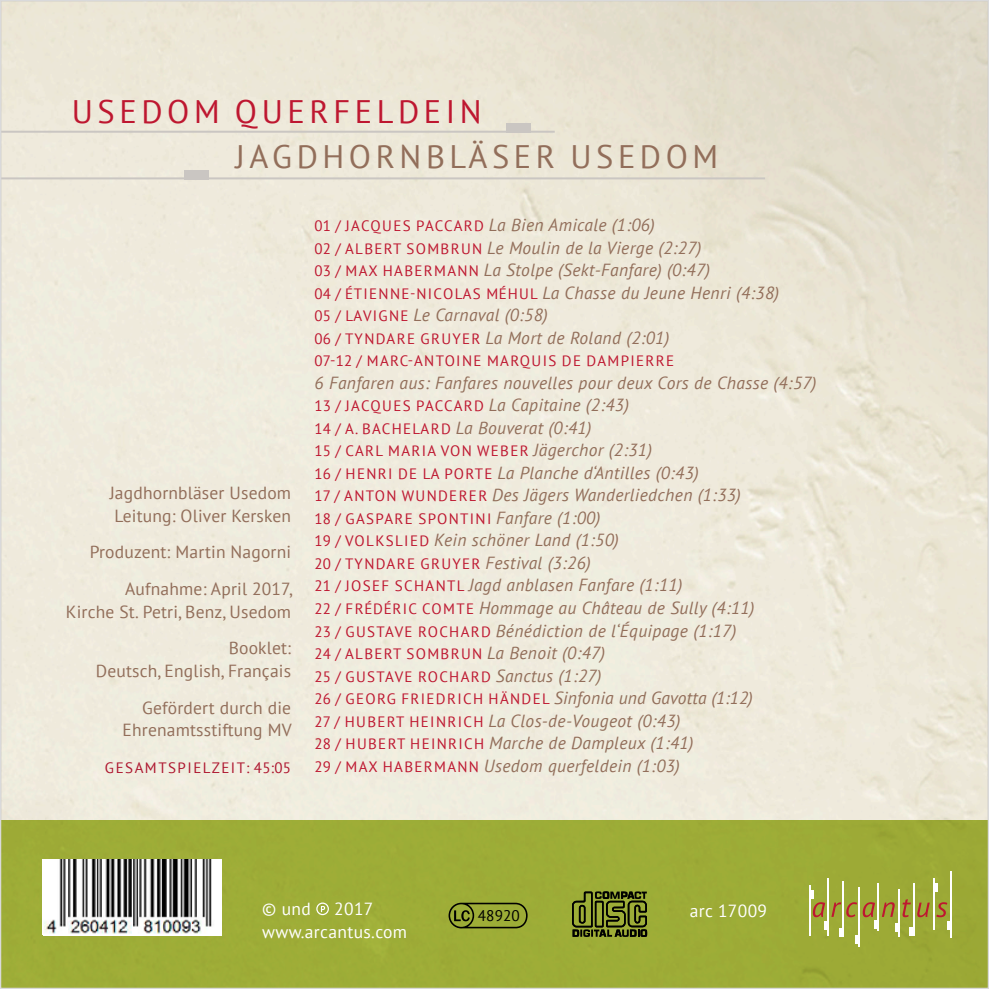
<style>
.page{position:relative;width:989px;height:989px;background:#fff}
.page>*{position:absolute;margin:0;border:0;box-sizing:border-box;transform-origin:0 0}
.t1{font:32.5px "PT Sans";letter-spacing:.14em;color:#926e5a}
.t2{font:32.5px "PT Sans";letter-spacing:.14em;color:#be1730}
.t3{font:italic 17.5px "PT Sans";letter-spacing:.02em;color:#926e5a}
.t4{font:17.5px/22.5px "PT Sans";letter-spacing:.01em;color:#926e5a;text-align:right}
.t5{font:17.5px "PT Sans";letter-spacing:.02em;color:#fff}
.t6{font:15.25px "PT Sans";color:#000}
.t7{font:15px "PT Sans";letter-spacing:.09em;color:#be1730}
.t8{font:15px "PT Sans";letter-spacing:.065em;color:#be1730}
.t9{font:15px "PT Sans";letter-spacing:.1em;color:#ad152e}
.s1{font-style:normal;font-size:15px;color:#be1730}
.s2{font-style:italic;font-size:17.5px;color:#926e5a}
</style>
<div class="page">
<div style="left:0;top:820px;width:989px;height:169px;background:#9dad37"></div>
<div style="left:946px;top:921px;width:5px;height:8px;background:#fff"></div>
<hr style="left:950px;top:871px;width:1px;height:66px;background:#fff">
<div style="left:909px;top:927px;width:5px;height:9px;background:#fff"></div>
<hr style="left:913px;top:883px;width:1px;height:53px;background:#fff">
<div style="left:894px;top:923px;width:5px;height:8px;background:#fff"></div>
<hr style="left:898px;top:889px;width:1px;height:47px;background:#fff">
<div style="left:873px;top:919px;width:5px;height:9px;background:#fff"></div>
<hr style="left:877px;top:883px;width:1px;height:47px;background:#fff">
<div style="left:854px;top:935px;width:5px;height:8px;background:#fff"></div>
<hr style="left:858px;top:887px;width:1px;height:59px;background:#fff">
<div style="left:839px;top:928px;width:5px;height:8px;background:#fff"></div>
<hr style="left:843px;top:881px;width:1px;height:55px;background:#fff">
<div style="left:824px;top:921px;width:5px;height:8px;background:#fff"></div>
<hr style="left:828px;top:878px;width:1px;height:58px;background:#fff">
<div style="left:809px;top:889px;width:5px;height:9px;background:#fff"></div>
<hr style="left:809px;top:885px;width:1px;height:50px;background:#fff">
<div style="left:933px;top:882px;width:5px;height:9px;background:#fff"></div>
<hr style="left:933px;top:878px;width:1px;height:51px;background:#fff">
<svg style="left:813px;top:899px;width:134px;height:18px"></svg>
<svg style="left:572px;top:891px;width:75px;height:46px"></svg>
<div style="left:316px;top:902px;width:13px;height:13px;border:1px solid #fff;border-radius:50%"></div>
<svg style="left:321px;top:906px;width:4px;height:6px"></svg>
<svg style="left:448px;top:902px;width:79px;height:26px"></svg>
<img style="left:43px;top:859px;width:179px;height:76px">
<div style="left:506px;top:123px;width:25px;height:10px;background:#cac6c2"></div>
<hr style="left:0;top:131px;width:555px;height:2px;background:#cac6c2">
<div style="left:184px;top:170px;width:24px;height:9px;background:#cac6c2"></div>
<hr style="left:0;top:177px;width:765px;height:2px;background:#cac6c2">
<p class="t2" style="left:72px;top:90px;width:411px">USEDOM QUERFELDEIN</p>
<p class="t1" style="left:235px;top:135px;width:484px">JAGDHORNBLÄSER USEDOM</p>
<p class="t4" style="left:110px;top:481px;width:183px;text-align:left">Jagdhornbläser Usedom<br>Leitung: Oliver Kersken</p>
<p class="t4" style="left:90px;top:540px;width:203px">Produzent: Martin Nagorni</p>
<p class="t4" style="left:66px;top:577px;width:228px">Aufnahme: April 2017,<br>Kirche St. Petri, Benz, Usedom</p>
<p class="t4" style="left:96px;top:636px;width:197px">Booklet:<br>Deutsch, English, Français</p>
<p class="t4" style="left:123px;top:695px;width:170px">Gefördert durch die<br>Ehrenamtsstiftung MV</p>
<p class="t9" style="left:105px;top:758px;width:188px">GESAMTSPIELZEIT: 45:05</p>
<p class="t3" style="left:314px;top:214px;width:342px"><span class="s1">01 / JACQUES PACCARD</span> La Bien Amicale (1:06)</p>
<p class="t3" style="left:314px;top:236px;width:388px"><span class="s1">02 / ALBERT SOMBRUN</span> Le Moulin de la Vierge (2:27)</p>
<p class="t3" style="left:314px;top:259px;width:397px"><span class="s1">03 / MAX HABERMANN</span> La Stolpe (Sekt-Fanfare) (0:47)</p>
<p class="t3" style="left:314px;top:281px;width:466px"><span class="s1">04 / ÉTIENNE-NICOLAS MÉHUL</span> La Chasse du Jeune Henri (4:38)</p>
<p class="t3" style="left:314px;top:304px;width:235px"><span class="s1">05 / LAVIGNE</span> Le Carnaval (0:58)</p>
<p class="t3" style="left:314px;top:326px;width:356px"><span class="s1">06 / TYNDARE GRUYER</span> La Mort de Roland (2:01)</p>
<p class="t7" style="left:314px;top:351px;width:361px">07-12 / MARC-ANTOINE MARQUIS DE DAMPIERRE</p>
<p class="t3" style="left:314px;top:371px;width:503px">6 Fanfaren aus: Fanfares nouvelles pour deux Cors de Chasse (4:57)</p>
<p class="t8" style="left:314px;top:396px;width:316px">13 / JACQUES PACCARD <span class="s2">La Capitaine (2:43)</span></p>
<p class="t3" style="left:314px;top:416px;width:278px"><span class="s1">14 / A. BACHELARD</span> La Bouverat (0:41)</p>
<p class="t7" style="left:314px;top:441px;width:339px">15 / CARL MARIA VON WEBER <span class="s2">Jägerchor (2:31)</span></p>
<p class="t3" style="left:314px;top:461px;width:386px"><span class="s1">16 / HENRI DE LA PORTE</span> La Planche d‘Antilles (0:43)</p>
<p class="t3" style="left:314px;top:484px;width:428px"><span class="s1">17 / ANTON WUNDERER</span> Des Jägers Wanderliedchen (1:33)</p>
<p class="t7" style="left:314px;top:509px;width:287px">18 / GASPARE SPONTINI <span class="s2">Fanfare (1:00)</span></p>
<p class="t3" style="left:314px;top:529px;width:306px"><span class="s1">19 / VOLKSLIED</span> Kein schöner Land (1:50)</p>
<p class="t7" style="left:314px;top:554px;width:278px">20 / TYNDARE GRUYER <span class="s2">Festival (3:26)</span></p>
<p class="t3" style="left:314px;top:574px;width:369px"><span class="s1">21 / JOSEF SCHANTL</span> Jagd anblasen Fanfare (1:11)</p>
<p class="t3" style="left:314px;top:596px;width:441px"><span class="s1">22 / FRÉDÉRIC COMTE</span> Hommage au Château de Sully (4:11)</p>
<p class="t3" style="left:314px;top:619px;width:423px"><span class="s1">23 / GUSTAVE ROCHARD</span> Bénédiction de l‘Équipage (1:17)</p>
<p class="t7" style="left:314px;top:644px;width:292px">24 / ALBERT SOMBRUN <span class="s2">La Benoit (0:47)</span></p>
<p class="t7" style="left:314px;top:666px;width:288px">25 / GUSTAVE ROCHARD <span class="s2">Sanctus (1:27)</span></p>
<p class="t3" style="left:314px;top:686px;width:440px"><span class="s1">26 / GEORG FRIEDRICH HÄNDEL</span> Sinfonia und Gavotta (1:12)</p>
<p class="t3" style="left:314px;top:709px;width:367px"><span class="s1">27 / HUBERT HEINRICH</span> La Clos-de-Vougeot (0:43)</p>
<p class="t3" style="left:314px;top:731px;width:380px"><span class="s1">28 / HUBERT HEINRICH</span> Marche de Dampleux (1:41)</p>
<p class="t3" style="left:314px;top:754px;width:367px"><span class="s1">29 / MAX HABERMANN</span> Usedom querfeldein (1:03)</p>
<p class="t5" style="left:262px;top:897px;width:50px">© und</p>
<p class="t5" style="left:334px;top:897px;width:41px">2017</p>
<p class="t5" style="left:690px;top:900px;width:79px">arc 17009</p>
<p class="t5" style="left:262px;top:920px;width:146px">www.arcantus.com</p>
<p class="t6" style="left:478px;top:905px;width:43px">48920</p>
</div>
